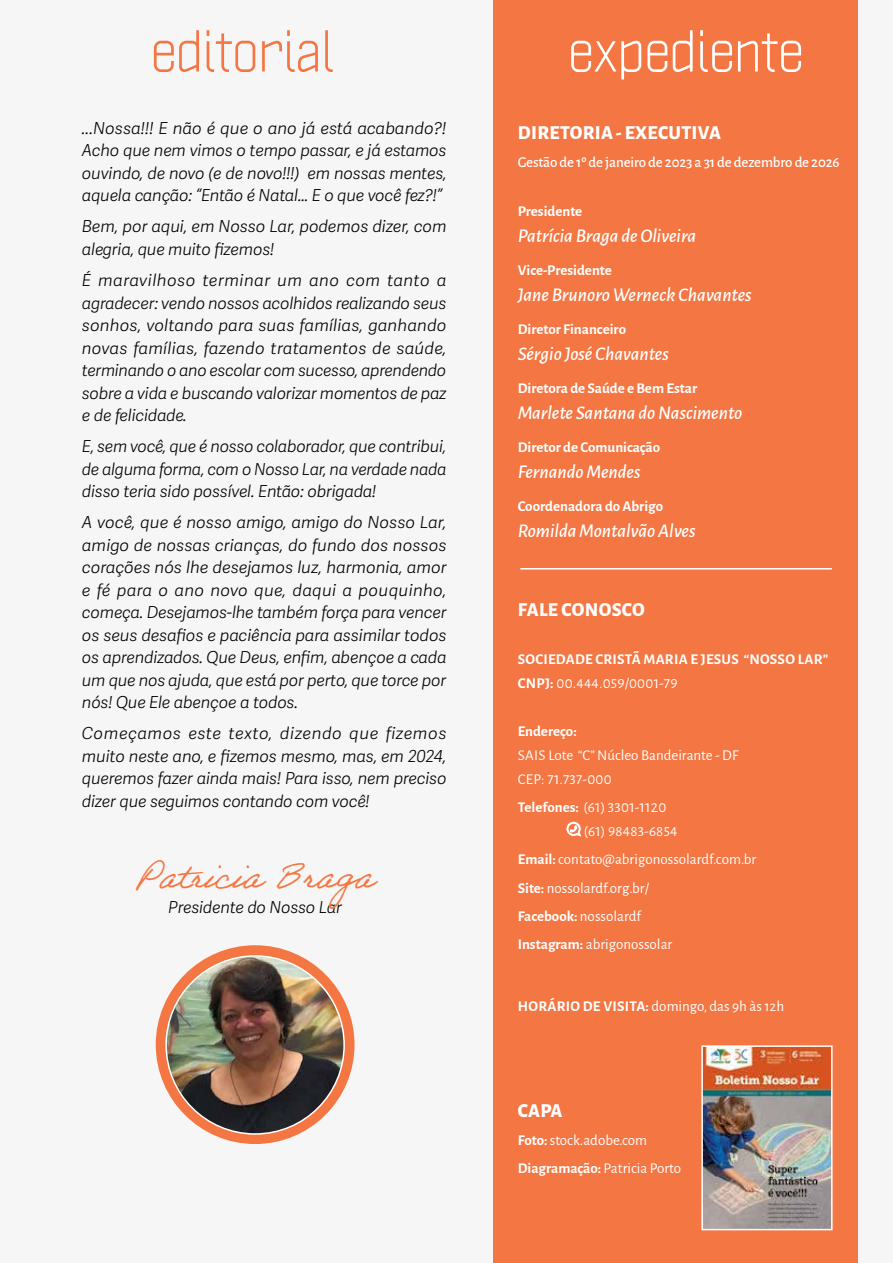
<style>
.page{position:relative;width:893px;height:1263px;background:#f6f6f6}
.page>*{position:absolute;margin:0;border:0;box-sizing:border-box;transform-origin:0 0}
.t1{font:54px "Politica";color:#fff}
.t2{font:54px "Politica";color:#f47643}
.t3{font:36px "Adobe Handwriting Ernie";letter-spacing:-.01em;color:#f47643}
.t4{font:italic 500 19.5px "Alegreya Sans";color:#fff}
.t5{font:800 19.5px "Alegreya Sans";letter-spacing:.015em;color:#fff}
.t6{font:italic 300 16.5px/22.5px "Adelle Sans";letter-spacing:-.01em;color:#000;text-align:justify}
.t7{font:15px/28.2px "Alegreya Sans";color:#fff}
.t8{font:700 15px/24px "Alegreya Sans";color:#fff}
.t9{font:500 15px "Alegreya Sans";letter-spacing:-.01em;color:#fff}
.s1{font-weight:400}
.s2{font-weight:700}
</style>
<div class="page">
<div style="left:156px;top:945px;width:198px;height:199px;background:#f47643;border-radius:50%"></div>
<div style="left:493px;top:0;width:365px;height:1263px;background:#f47643"></div>
<hr style="left:520px;top:568px;width:312px;height:1px;background:#fff">
<svg style="left:566px;top:822px;width:15px;height:15px"></svg>
<img style="left:704px;top:1048px;width:126px;height:179px">
<div style="left:701px;top:1045px;width:132px;height:185px;border:2px solid #fff"></div>
<img style="left:166px;top:956px;width:178px;height:178px;border-radius:89px">
<h1 class="t2" style="left:151px;top:10px;width:185px">editorial</h1>
<h1 class="t1" style="left:568px;top:10px;width:237px">expediente</h1>
<p class="t6" style="left:82px;top:116px;width:366px">...Nossa!!! E não é que o ano já está acabando?!<br>Acho que nem vimos o tempo passar, e já estamos ouvindo, de novo (e de novo!!!) em nossas mentes, aquela canção: “Então é Natal... E o que você fez?!”</p>
<p class="t6" style="left:82px;top:215px;width:366px">Bem, por aqui, em Nosso Lar, podemos dizer, com alegria, que muito fizemos!</p>
<p class="t6" style="left:82px;top:268px;width:366px">É maravilhoso terminar um ano com tanto a agradecer: vendo nossos acolhidos realizando seus sonhos, voltando para suas famílias, ganhando novas famílias, fazendo tratamentos de saúde, terminando o ano escolar com sucesso, aprendendo sobre a vida e buscando valorizar momentos de paz e de felicidade.</p>
<p class="t6" style="left:82px;top:434px;width:366px">E, sem você, que é nosso colaborador, que contribui, de alguma forma, com o Nosso Lar, na verdade nada disso teria sido possível. Então: obrigada!</p>
<p class="t6" style="left:82px;top:510px;width:366px">A você, que é nosso amigo, amigo do Nosso Lar, amigo de nossas crianças, do fundo dos nossos corações nós lhe desejamos luz, harmonia, amor e fé para o ano novo que, daqui a pouquinho, começa. Desejamos-lhe também força para vencer os seus desafios e paciência para assimilar todos os aprendizados. Que Deus, enfim, abençoe a cada um que nos ajuda, que está por perto, que torce por nós! Que Ele abençoe a todos.</p>
<p class="t6" style="left:82px;top:721px;width:366px">Começamos este texto, dizendo que fizemos muito neste ano, e fizemos mesmo, mas, em 2024, queremos fazer ainda mais! Para isso, nem preciso dizer que seguimos contando com você!</p>
<h2 class="t3" style="left:136px;top:855px;width:239px">Patricia Braga</h2>
<p class="t6" style="left:168px;top:895px;width:175px">Presidente do Nosso Lar</p>
<p class="t5" style="left:518px;top:118px;width:205px">DIRETORIA - EXECUTIVA</p>
<p class="t9" style="left:518px;top:152px;width:323px">Gestão de 1º de janeiro de 2023 a 31 de dezembro de 2026</p>
<p class="t8" style="left:518px;top:199px;width:66px">Presidente</p>
<p class="t4" style="left:518px;top:222px;width:180px">Patrícia Braga de Oliveira</p>
<p class="t8" style="left:518px;top:258px;width:96px">Vice-Presidente</p>
<p class="t4" style="left:518px;top:281px;width:235px">Jane Brunoro Werneck Chavantes</p>
<p class="t8" style="left:518px;top:317px;width:110px">Diretor Financeiro</p>
<p class="t4" style="left:518px;top:340px;width:153px">Sérgio José Chavantes</p>
<p class="t8" style="left:518px;top:376px;width:181px">Diretora de Saúde e Bem Estar</p>
<p class="t4" style="left:518px;top:399px;width:226px">Marlete Santana do Nascimento</p>
<p class="t8" style="left:518px;top:435px;width:144px">Diretor de Comunicação</p>
<p class="t4" style="left:518px;top:458px;width:124px">Fernando Mendes</p>
<p class="t8" style="left:518px;top:494px;width:147px">Coordenadora do Abrigo</p>
<p class="t4" style="left:518px;top:517px;width:179px">Romilda Montalvão Alves</p>
<p class="t5" style="left:518px;top:595px;width:128px">FALE CONOSCO</p>
<p class="t8" style="left:518px;top:646px;width:312px">SOCIEDADE CRISTÃ MARIA E JESUS “NOSSO LAR”<br>CNPJ: <span class="s1">00.444.059/0001-79</span></p>
<p class="t8" style="left:518px;top:718px;width:61px">Endereço:</p>
<p class="t7" style="left:518px;top:742px;width:222px;line-height:24px">SAIS Lote “C” Núcleo Bandeirante - DF<br>CEP: 71.737-000</p>
<p class="t7" style="left:584px;top:795px;width:95px;line-height:24px;text-indent:-66px"><span class="s2">Telefones:</span> (61) 3301-1120 (61) 98483-6854</p>
<p class="t7" style="left:518px;top:845px;width:240px"><span class="s2">Email:</span> contato@abrigonossolardf.com.br<br><span class="s2">Site:</span> nossolardf.org.br/<br><span class="s2">Facebook:</span> nossolardf<br><span class="s2">Instagram:</span> abrigonossolar</p>
<p class="t7" style="left:518px;top:992px;width:268px"><span class="s2">HORÁRIO DE VISITA:</span> domingo, das 9h às 12h</p>
<p class="t5" style="left:518px;top:1096px;width:46px">CAPA</p>
<p class="t7" style="left:518px;top:1125px;width:165px"><span class="s2">Foto:</span> stock.adobe.com<br><span class="s2">Diagramação:</span> Patricia Porto</p>
</div>
